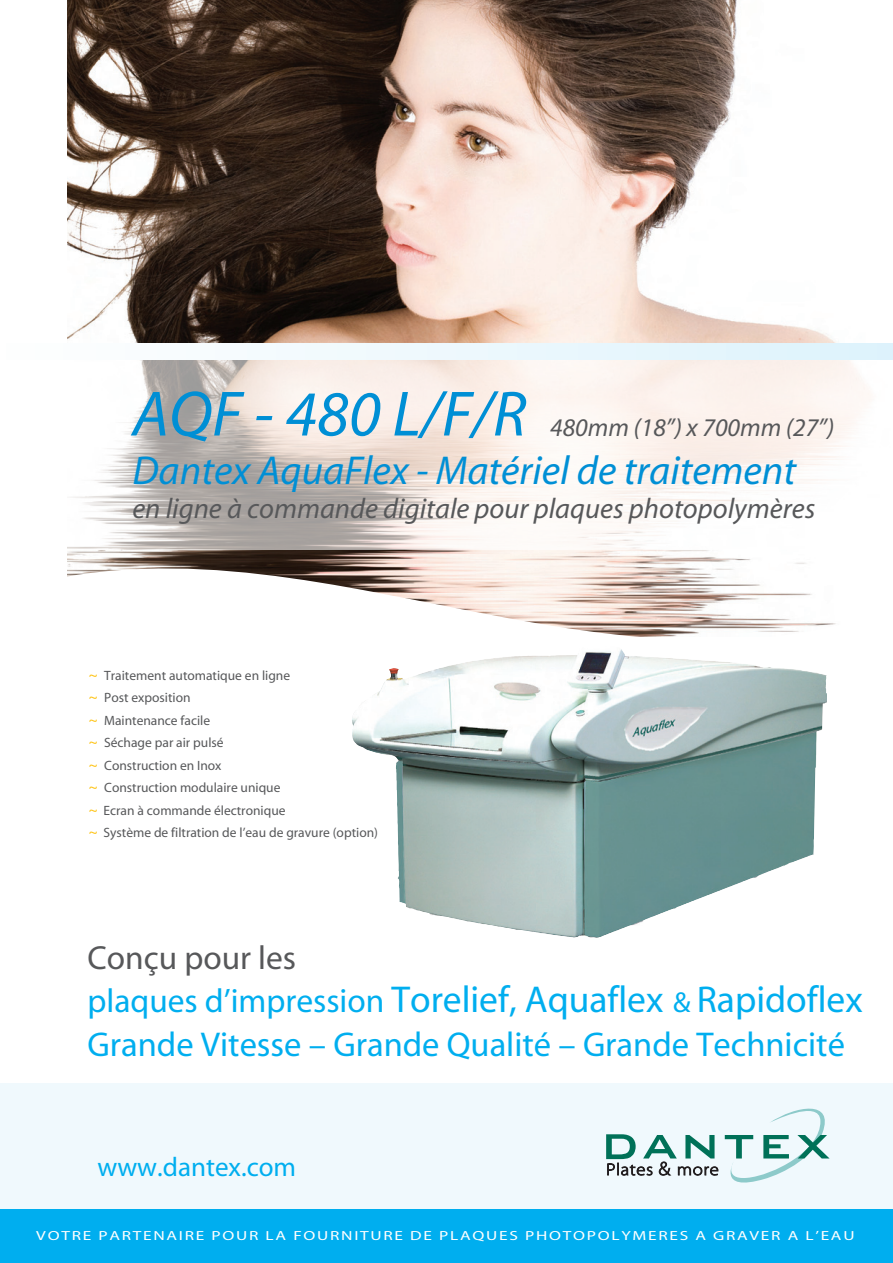
<style>
.page{position:relative;width:893px;height:1263px;background:#fff}
.page>*{position:absolute;margin:0;border:0;box-sizing:border-box;transform-origin:0 0}
.t1{font:italic 64.5px "Myriad";color:#008fd5}
.t2{font:italic 40.5px "Myriad";color:#008fd5}
.t3{font:37.5px "Myriad";color:#00aeef}
.t4{font:34.5px "Myriad";color:#00aeef}
.t5{font:33.45px "Myriad";color:#57585a}
.t6{font:italic 28.5px "Myriad";color:#57585a}
.t7{font:27px "Myriad";color:#00aeef}
.t8{font:italic 25.5px "Myriad";color:#57585a}
.t9{font:13.5px/22.5px "Myriad";color:#57585a}
.t10{font:13.2px "Myriad";letter-spacing:.1em;color:#fff;scale:1.31 1}
.s1{font-size:15px;color:#fec210}
.s2{font-size:33.45px}
.s3{font-size:28.95px}
</style>
<div class="page">
<div style="left:0;top:1083px;width:893px;height:179px;background:#f0f9fd"></div>
<div style="left:0;top:1209px;width:893px;height:54px;background:#00aeef"></div>
<img style="left:67px;top:0;width:769px;height:343px">
<svg style="left:67px;top:550px;width:769px;height:388px"></svg>
<img style="left:529px;top:646px;width:297px;height:52px">
<svg style="left:606px;top:1108px;width:224px;height:75px"></svg>
<svg style="left:67px;top:360px;width:803px;height:190px"></svg>
<div style="left:0;top:343px;width:893px;height:17px;background:linear-gradient(to right,#fefefe,#ddf2fc)"></div>
<p class="t1" style="left:132px;top:382px;width:396px">AQF - 480 L/F/R</p>
<p class="t8" style="left:550px;top:414px;width:286px">480mm (18”) x 700mm (27”)</p>
<p class="t2" style="left:132px;top:450px;width:665px">Dantex AquaFlex - Matériel de traitement</p>
<p class="t6" style="left:132px;top:495px;width:684px">en ligne à commande digitale pour plaques photopolymères</p>
<p class="t9" style="left:89px;top:665px;width:291px"><span class="s1">~</span> Traitement automatique en ligne<br><span class="s1">~</span> Post exposition<br><span class="s1">~</span> Maintenance facile<br><span class="s1">~</span> Séchage par air pulsé<br><span class="s1">~</span> Construction en Inox<br><span class="s1">~</span> Construction modulaire unique<br><span class="s1">~</span> Ecran à commande électronique<br><span class="s1">~</span> Système de filtration de l’eau de gravure (option)</p>
<p class="t5" style="left:88px;top:941px;width:210px">Conçu pour les</p>
<p class="t3" style="left:88px;top:981px;width:777px"><span class="s2">plaques d’impression</span> Torelief, Aquaflex <span class="s3">&amp;</span> Rapidoflex</p>
<p class="t4" style="left:88px;top:1027px;width:759px">Grande Vitesse – Grande Qualité – Grande Technicité</p>
<p class="t7" style="left:98px;top:1153px;width:200px">www.dantex.com</p>
<p class="t10" style="left:36px;top:1229px;width:626px">VOTRE PARTENAIRE POUR LA FOURNITURE DE PLAQUES PHOTOPOLYMERES A GRAVER A L’EAU</p>
</div>
